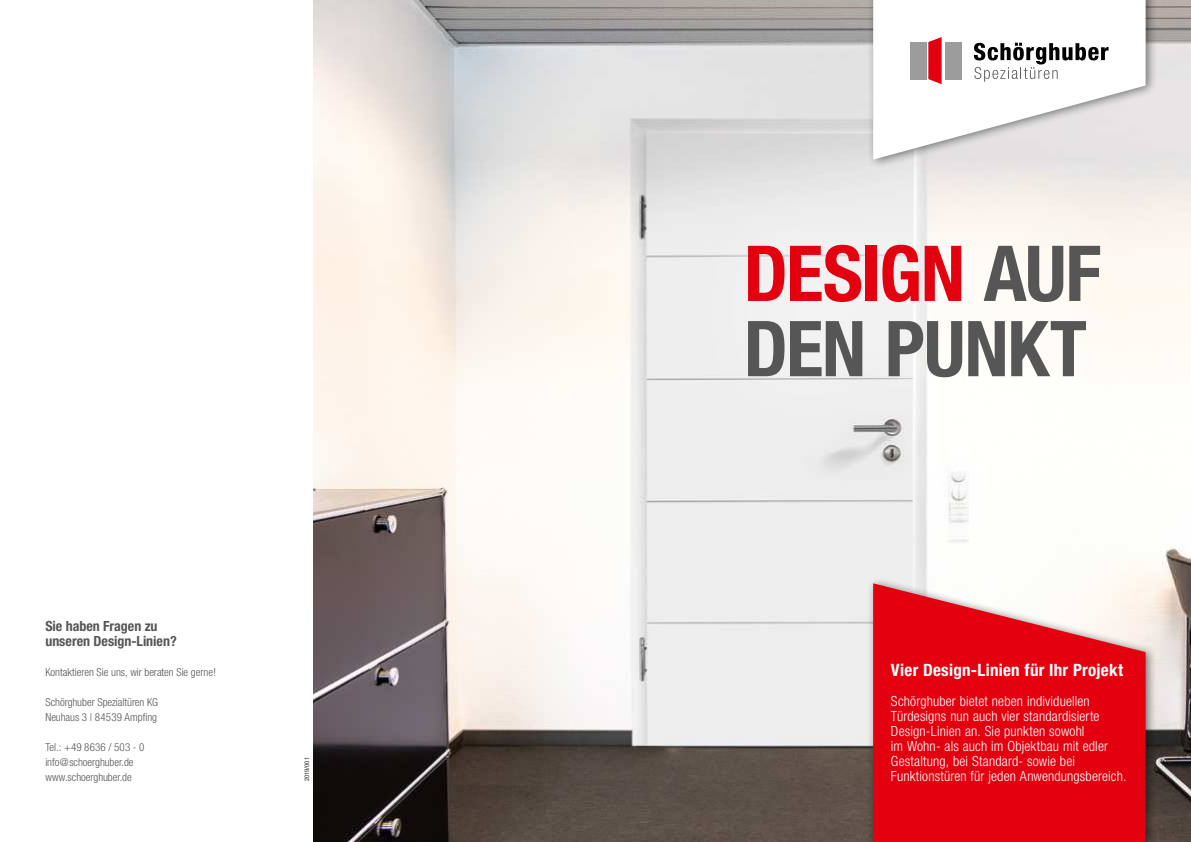
<style>
.page{position:relative;width:1191px;height:842px;background:#fff}
.page>*{position:absolute;margin:0;border:0;box-sizing:border-box;transform-origin:0 0}
.t1{font:700 condensed 77.2px/75.3px "Helvetica Neue";letter-spacing:-.02em;color:#565656}
.t2{font:700 condensed 17px "Helvetica Neue";letter-spacing:.015em;color:#fff}
.t3{font:300 condensed 14px/15px "Helvetica Neue";letter-spacing:.01em;color:#fff}
.t4{font:700 condensed 14px/15px "Helvetica Neue";color:#565656}
.t5{font:300 condensed 11px/15px "Helvetica Neue";letter-spacing:-.005em;color:#565656}
.t6{font:500 condensed 6.5px "Helvetica Neue";letter-spacing:-.005em;color:#565656}
.s1{color:#e3000f}
</style>
<div class="page">
<img style="left:313px;top:0;width:878px;height:842px">
<div style="left:669px;top:167px;width:503px;height:288px;background:#fff;opacity:.75"></div>
<div style="left:866px;top:0;width:291px;height:169px;background:#000;opacity:.5"></div>
<svg style="left:873px;top:0;width:272px;height:160px"></svg>
<div style="left:945px;top:42px;width:17px;height:37px;background:#9c9c9d"></div>
<svg style="left:928px;top:37px;width:13px;height:47px"></svg>
<svg style="left:974px;top:43px;width:134px;height:39px"></svg>
<div style="left:910px;top:42px;width:16px;height:37px;background:#9c9c9d"></div>
<div style="left:866px;top:576px;width:291px;height:266px;background:#000;opacity:.5"></div>
<svg style="left:873px;top:583px;width:272px;height:259px;background:#e4202c"></svg>
<p class="t4" style="left:45px;top:620px;width:133px">Sie haben Fragen zu unseren Design-Linien?</p>
<p class="t5" style="left:45px;top:666px;width:172px">Kontaktieren Sie uns, wir beraten Sie gerne!</p>
<p class="t5" style="left:45px;top:696px;width:114px">Schörghuber Spezialtüren KG<br>Neuhaus 3 | 84539 Ampfing</p>
<p class="t5" style="left:45px;top:741px;width:101px">Tel.: +49 8636 / 503 - 0 info@schoerghuber.de www.schoerghuber.de</p>
<p class="t6" style="left:304px;top:781px;width:25px;rotate:-90deg">2019/001</p>
<h1 class="t1" style="left:743px;top:242px;width:359px"><span class="s1">DESIGN</span> AUF<br>DEN PUNKT</h1>
<p class="t2" style="left:891px;top:664px;width:234px">Vier Design-Linien für Ihr Projekt</p>
<p class="t3" style="left:891px;top:695px;width:237px">Schörghuber bietet neben individuellen Türdesigns nun auch vier standardisierte Design-Linien an. Sie punkten sowohl<br>im Wohn- als auch im Objektbau mit edler Gestaltung, bei Standard- sowie bei Funktionstüren für jeden Anwendungsbereich.</p>
</div>
